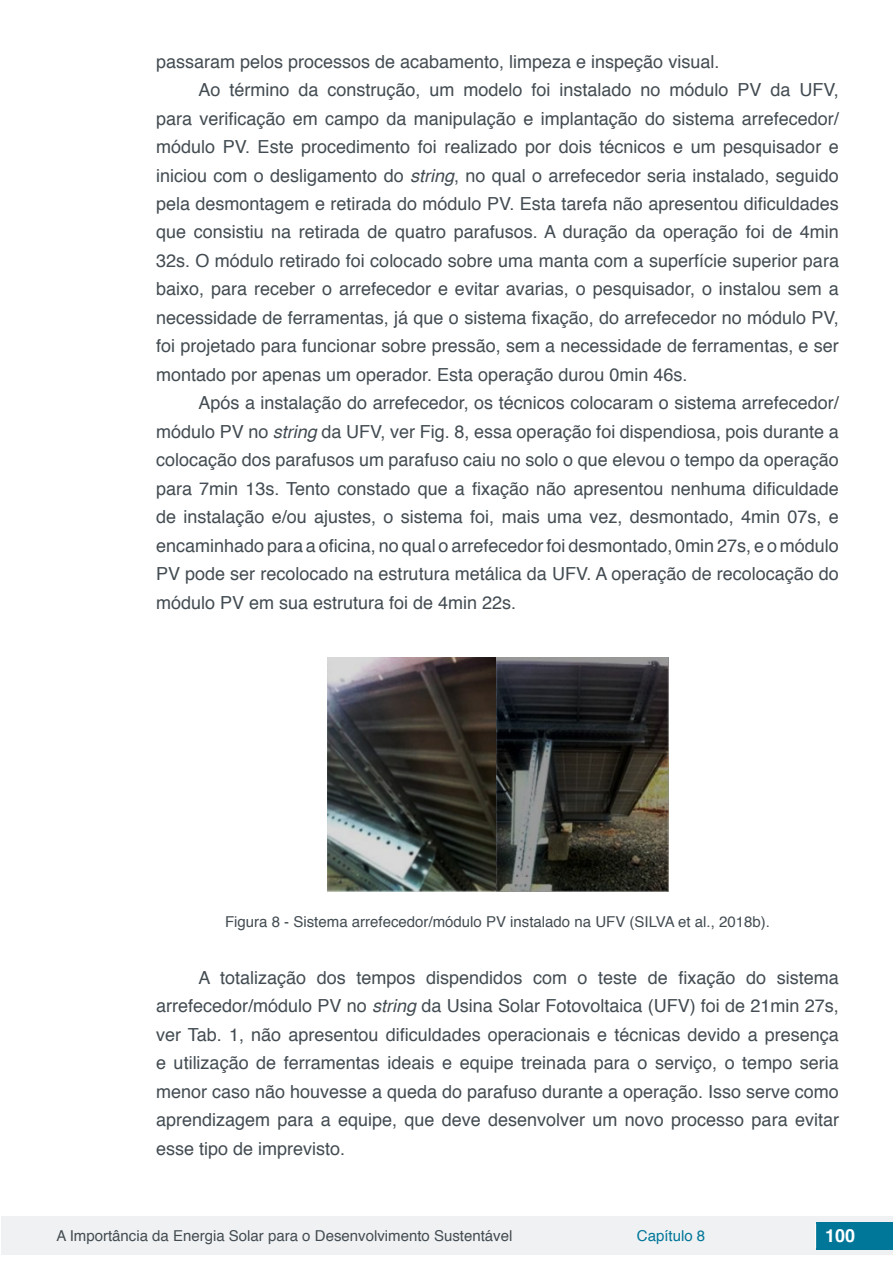
<style>
.page{position:relative;width:893px;height:1263px;background:#fff}
.page>*{position:absolute;margin:0;border:0;box-sizing:border-box;transform-origin:0 0}
.t1{font:18px/28.5px "Helvetica";color:#434c52;text-align:justify}
.t2{font:700 18px "Helvetica";color:#fff}
.t3{font:15px "Helvetica";color:#434c52}
.t4{font:15px "Helvetica";color:#007699}
.s1{font-style:italic}
</style>
<div class="page">
<div style="left:1px;top:1216px;width:891px;height:38px;background:#f0f1f2"></div>
<div style="left:816px;top:1222px;width:77px;height:27px;background:#007699"></div>
<svg style="left:815px;top:1224px;width:1px;height:24px"></svg>
<img style="left:327px;top:658px;width:169px;height:233px">
<img style="left:496px;top:658px;width:172px;height:233px">
<p class="t1" style="left:156px;top:47px;width:565px">passaram pelos processos de acabamento, limpeza e inspeção visual.</p>
<p class="t1" style="left:199px;top:76px;width:642px">Ao término da construção, um modelo foi instalado no módulo PV da UFV,</p>
<p class="t1" style="left:156px;top:104px;width:684px">para verificação em campo da manipulação e implantação do sistema arrefecedor/</p>
<p class="t1" style="left:156px;top:133px;width:684px">módulo PV. Este procedimento foi realizado por dois técnicos e um pesquisador e</p>
<p class="t1" style="left:156px;top:161px;width:684px">iniciou com o desligamento do <span class="s1">string</span>, no qual o arrefecedor seria instalado, seguido</p>
<p class="t1" style="left:156px;top:190px;width:684px">pela desmontagem e retirada do módulo PV. Esta tarefa não apresentou dificuldades</p>
<p class="t1" style="left:156px;top:218px;width:684px">que consistiu na retirada de quatro parafusos. A duração da operação foi de 4min</p>
<p class="t1" style="left:156px;top:247px;width:684px">32s. O módulo retirado foi colocado sobre uma manta com a superfície superior para</p>
<p class="t1" style="left:156px;top:275px;width:684px">baixo, para receber o arrefecedor e evitar avarias, o pesquisador, o instalou sem a</p>
<p class="t1" style="left:156px;top:304px;width:684px">necessidade de ferramentas, já que o sistema fixação, do arrefecedor no módulo PV,</p>
<p class="t1" style="left:156px;top:332px;width:684px">foi projetado para funcionar sobre pressão, sem a necessidade de ferramentas, e ser</p>
<p class="t1" style="left:156px;top:361px;width:533px">montado por apenas um operador. Esta operação durou 0min 46s.</p>
<p class="t1" style="left:199px;top:389px;width:642px">Após a instalação do arrefecedor, os técnicos colocaram o sistema arrefecedor/</p>
<p class="t1" style="left:156px;top:418px;width:684px">módulo PV no <span class="s1">string</span> da UFV, ver Fig. 8, essa operação foi dispendiosa, pois durante a</p>
<p class="t1" style="left:156px;top:446px;width:684px">colocação dos parafusos um parafuso caiu no solo o que elevou o tempo da operação</p>
<p class="t1" style="left:156px;top:475px;width:684px">para 7min 13s. Tento constado que a fixação não apresentou nenhuma dificuldade</p>
<p class="t1" style="left:156px;top:503px;width:684px">de instalação e/ou ajustes, o sistema foi, mais uma vez, desmontado, 4min 07s, e</p>
<p class="t1" style="left:156px;top:532px;width:684px">encaminhado para a oficina, no qual o arrefecedor foi desmontado, 0min 27s, e o módulo</p>
<p class="t1" style="left:156px;top:560px;width:684px">PV pode ser recolocado na estrutura metálica da UFV. A operação de recolocação do</p>
<p class="t1" style="left:156px;top:589px;width:362px">módulo PV em sua estrutura foi de 4min 22s.</p>
<p class="t3" style="left:225px;top:910px;width:546px">Figura 8 - Sistema arrefecedor/módulo PV instalado na UFV (SILVA et al., 2018b).</p>
<p class="t1" style="left:156px;top:963px;width:684px;text-indent:43px">A totalização dos tempos dispendidos com o teste de fixação do sistema arrefecedor/módulo PV no <span class="s1">string</span> da Usina Solar Fotovoltaica (UFV) foi de 21min 27s, ver Tab. 1, não apresentou dificuldades operacionais e técnicas devido a presença e utilização de ferramentas ideais e equipe treinada para o serviço, o tempo seria menor caso não houvesse a queda do parafuso durante a operação. Isso serve como aprendizagem para a equipe, que deve desenvolver um novo processo para evitar esse tipo de imprevisto.</p>
<p class="t3" style="left:56px;top:1224px;width:458px">A Importância da Energia Solar para o Desenvolvimento Sustentável</p>
<p class="t4" style="left:637px;top:1224px;width:70px">Capítulo 8</p>
<p class="t2" style="left:825px;top:1221px;width:32px">100</p>
</div>
